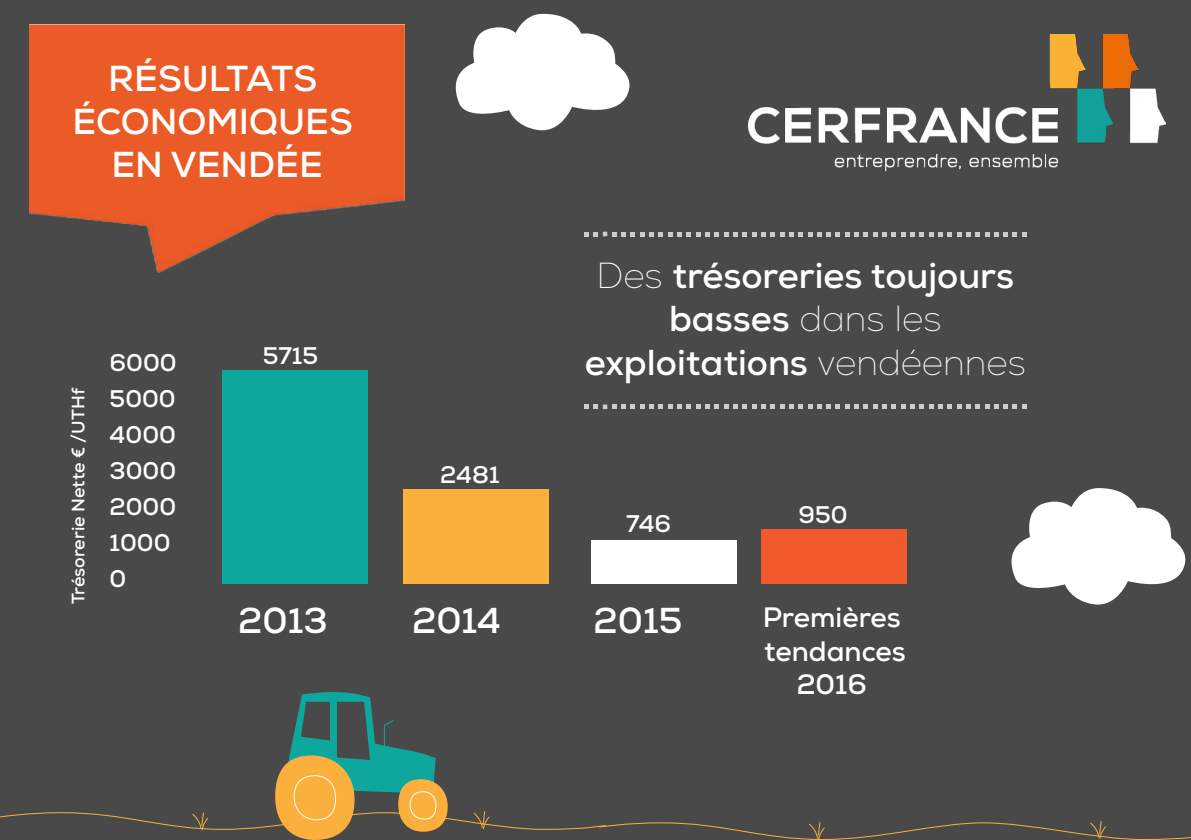
<style>
.page{position:relative;width:1191px;height:840px;background:#fff}
.page>*{position:absolute;margin:0;border:0;box-sizing:border-box;transform-origin:0 0}
.t1{font:700 36px/43.2px "Nexa";color:#fff;text-align:center}
.t2{font:700 28px/33.6px "Nexa";color:#fff;text-align:center}
.t3{font:700 24px/36px "Nexa";color:#fff}
.t4{font:700 18px "Nexa";color:#fff}
.s1{font-weight:100}
</style>
<div class="page">
<div style="left:0;top:0;width:1191px;height:839px;background:#494949"></div>
<img style="left:748px;top:34px;width:417px;height:137px">
<div style="left:222px;top:370px;width:146px;height:213px;background:#0da79e"></div>
<div style="left:404px;top:489px;width:145px;height:94px;background:#fbb03d"></div>
<div style="left:591px;top:540px;width:145px;height:43px;background:#fff"></div>
<div style="left:761px;top:528px;width:145px;height:55px;background:#f15a2c"></div>
<img style="left:29px;top:25px;width:375px;height:248px">
<svg style="left:455px;top:14px;width:175px;height:117px"></svg>
<svg style="left:1011px;top:488px;width:175px;height:117px"></svg>
<svg style="left:584px;top:404px;width:442px;height:5px"></svg>
<svg style="left:584px;top:231px;width:442px;height:5px"></svg>
<svg style="left:0;top:692px;width:1191px;height:147px"></svg>
<p class="t1" style="left:72px;top:57px;width:282px">RÉSULTATS<br>ÉCONOMIQUES<br>EN VENDÉE</p>
<p class="t4" style="left:67px;top:604px;width:218px;rotate:-90deg">Trésorerie Nette € /UTHf</p>
<p class="t3" style="left:110px;top:344px;width:69px">6000<br>5000<br>4000<br>3000<br>2000<br>1000<br>0</p>
<p class="t3" style="left:263px;top:337px;width:57px">5715</p>
<p class="t3" style="left:440px;top:457px;width:61px">2481</p>
<p class="t1" style="left:585px;top:254px;width:442px"><span class="s1">Des</span> trésoreries toujours basses <span class="s1">dans les </span>exploitations <span class="s1">vendéennes</span></p>
<p class="t3" style="left:626px;top:505px;width:47px">746</p>
<p class="t3" style="left:798px;top:496px;width:51px">950</p>
<p class="t1" style="left:238px;top:598px;width:91px">2013</p>
<p class="t1" style="left:412px;top:598px;width:90px">2014</p>
<p class="t1" style="left:593px;top:598px;width:90px">2015</p>
<p class="t2" style="left:762px;top:600px;width:145px">Premières tendances<br>2016</p>
</div>
